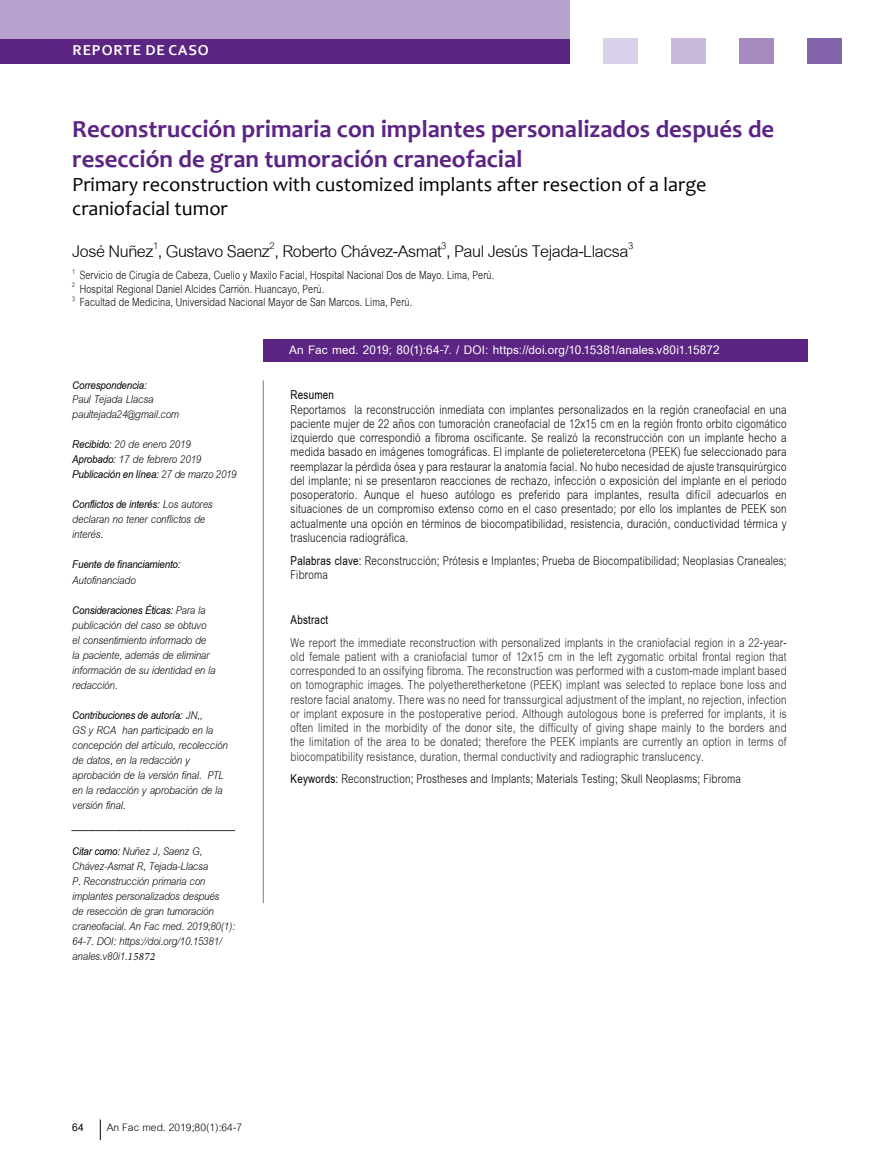
<style>
.page{position:relative;width:893px;height:1174px;background:#fff}
.page>*{position:absolute;margin:0;border:0;box-sizing:border-box;transform-origin:0 0}
.t1{font:700 24.75px/29.7px "Candara";color:#5c2483}
.t2{font:24.75px "Cordia UPC";letter-spacing:-.02em;color:#000}
.t3{font:20.25px/24.3px "Candara";color:#000}
.t4{font:18.75px/14.2px "Cordia UPC";letter-spacing:.015em;color:#000;text-align:justify;scale:.8 1}
.t5{font:18.75px/14.2px "Cordia UPC";letter-spacing:.015em;color:#212121;text-align:justify;scale:.8 1}
.t6{font:700 18.75px "Cordia UPC";letter-spacing:.015em;color:#000;scale:.8 1}
.t7{font:700 18px "Cordia UPC";letter-spacing:.005em;color:#fff}
.t8{font:17.25px/13.5px "Cordia UPC";letter-spacing:.01em;color:#000;scale:.8 1}
.t9{font:italic 16.5px/15px "Cordia UPC";letter-spacing:-.01em;color:#000;scale:.9 1}
.t10{font:italic 700 16.5px/30px "Cordia UPC";letter-spacing:-.01em;color:#000;scale:.9 1}
.t11{font:15.75px "Cordia UPC";color:#000}
.t12{font:700 15.75px "Cordia UPC";color:#000}
.t13{font:700 15px "Corbel";letter-spacing:.05em;color:#fff}
.s1{font-weight:700}
.s2{font-weight:400}
.s3{font-family:"Adobe Thai"}
</style>
<div class="page">
<div style="left:808px;top:38px;width:34px;height:26px;background:#8164a9"></div>
<div style="left:604px;top:38px;width:34px;height:26px;background:#dbd0e9"></div>
<div style="left:672px;top:38px;width:34px;height:26px;background:#c9b9dc"></div>
<div style="left:740px;top:38px;width:34px;height:26px;background:#a78ac0"></div>
<div style="left:0;top:38px;width:570px;height:26px;background:#5c2483"></div>
<div style="left:0;top:0;width:570px;height:38px;background:#b8a2ce"></div>
<svg style="left:100px;top:1119px;width:1px;height:21px"></svg>
<div style="left:264px;top:339px;width:544px;height:22px;background:#5c2483"></div>
<hr style="left:263px;top:380px;width:1px;height:523px;background:#7c7b7b">
<p class="t13" style="left:73px;top:41px;width:138px">REPORTE DE CASO</p>
<h1 class="t1" style="left:72px;top:114px;width:703px">Reconstrucción primaria con implantes personalizados después de resección de gran tumoración craneofacial</h1>
<p class="t3" style="left:72px;top:172px;width:636px">Primary reconstruction with customized implants after resection of a large craniofacial tumor</p>
<h1 class="t2" style="left:72px;top:235px;width:563px">José Nuñez<sup>1</sup>, Gustavo Saenz<sup>2</sup>, Roberto Chávez-Asmat<sup>3</sup>, Paul Jesús Tejada-Llacsa<sup>3</sup></h1>
<p class="t8" style="left:72px;top:269px;width:529px"><sup>1</sup> Servicio de Cirugía de Cabeza, Cuello y Maxilo Facial, Hospital Nacional Dos de Mayo. Lima, Perú.<br><sup>2</sup> Hospital Regional Daniel Alcides Carrión. Huancayo, Perú.<br><sup>3</sup> Facultad de Medicina, Universidad Nacional Mayor de San Marcos. Lima, Perú.</p>
<p class="t10" style="left:72px;top:370px;width:84px">Correspondencia:</p>
<p class="t9" style="left:72px;top:392px;width:120px">Paul Tejada Llacsa paultejada24@gmail.com</p>
<p class="t9" style="left:72px;top:437px;width:184px"><span class="s1">Recibido:</span> 20 de enero 2019<br><span class="s1">Aprobado:</span> 17 de febrero 2019<br><span class="s1">Publicación en línea:</span> 27 de marzo 2019</p>
<p class="t9" style="left:72px;top:497px;width:158px"><span class="s1">Conflictos de interés:</span> Los autores declaran no tener conflictos de interés.</p>
<p class="t10" style="left:72px;top:550px;width:122px">Fuente de financiamiento:</p>
<p class="t10" style="left:72px;top:565px;width:150px"><span class="s2">Autofinanciado<br></span>Consideraciones Éticas: <span class="s2">Para la</span></p>
<p class="t9" style="left:72px;top:618px;width:161px">publicación del caso se obtuvo el consentimiento informado de la paciente, además de eliminar información de su identidad en la redacción.</p>
<p class="t9" style="left:72px;top:708px;width:174px"><span class="s1">Contribuciones de autoría:</span> JN,,<br>GS y RCA han participado en la concepción del artículo, recolección de datos, en la redacción y aprobación de la versión final. PTL en la redacción y aprobación de la versión final.</p>
<p class="t10" style="left:72px;top:811px;width:183px;line-height:26.5px">_______________________________<br>Citar como: <span class="s2">Nuñez J, Saenz G,</span></p>
<p class="t9" style="left:72px;top:859px;width:182px">Chávez-Asmat R, Tejada-Llacsa<br>P. Reconstrucción primaria con implantes personalizados después<br>de resección de gran tumoración craneofacial. An Fac med. 2019;80(1):<br>64-7. DOI: https://doi.org/10.15381/ anales.v80i1.<span class="s3">15872</span></p>
<p class="t7" style="left:289px;top:339px;width:432px">An Fac med. 2019; 80(1):64-7. / DOI: https://doi.org/10.15381/anales.v80i1.15872</p>
<p class="t6" style="left:291px;top:384px;width:56px">Resumen</p>
<p class="t4" style="left:291px;top:402px;width:622px">Reportamos la reconstrucción inmediata con implantes personalizados en la región craneofacial en una paciente mujer de 22 años con tumoración craneofacial de 12x15 cm en la región fronto orbito cigomático izquierdo que correspondió a fibroma oscificante. Se realizó la reconstrucción con un implante hecho a medida basado en imágenes tomográficas. El implante de polieteretercetona (PEEK) fue seleccionado para reemplazar la pérdida ósea y para restaurar la anatomía facial. No hubo necesidad de ajuste transquirúrgico del implante; ni se presentaron reacciones de rechazo, infección o exposición del implante en el periodo posoperatorio. Aunque el hueso autólogo es preferido para implantes, resulta difícil adecuarlos en situaciones de un compromiso extenso como en el caso presentado; por ello los implantes de PEEK son actualmente una opción en términos de biocompatibilidad, resistencia, duración, conductividad térmica y traslucencia radiográfica.</p>
<p class="t4" style="left:291px;top:553px;width:622px"><span class="s1">Palabras clave:</span> Reconstrucción; Prótesis e Implantes; Prueba de Biocompatibilidad; Neoplasias Craneales;<br>Fibroma</p>
<p class="t6" style="left:291px;top:608px;width:49px">Abstract</p>
<p class="t5" style="left:291px;top:635px;width:622px">We report the immediate reconstruction with personalized implants in the craniofacial region in a 22-year&shy;old female patient with a craniofacial tumor of 12x15 cm in the left zygomatic orbital frontal region that corresponded to an ossifying fibroma. The reconstruction was performed with a custom-made implant based on tomographic images. The polyetheretherketone (PEEK) implant was selected to replace bone loss and restore facial anatomy. There was no need for transsurgical adjustment of the implant, no rejection, infection or implant exposure in the postoperative period. Although autologous bone is preferred for implants, it is often limited in the morbidity of the donor site, the difficulty of giving shape mainly to the borders and the limitation of the area to be donated; therefore the PEEK implants are currently an option in terms of biocompatibility resistance, duration, thermal conductivity and radiographic translucency.</p>
<p class="t4" style="left:291px;top:772px;width:564px"><span class="s1">Keywords:</span> Reconstruction; Prostheses and Implants; Materials Testing; Skull Neoplasms; Fibroma</p>
<p class="t12" style="left:72px;top:1118px;width:13px">64</p>
<p class="t11" style="left:107px;top:1117px;width:137px">An Fac med. 2019;80(1):64-7</p>
</div>
